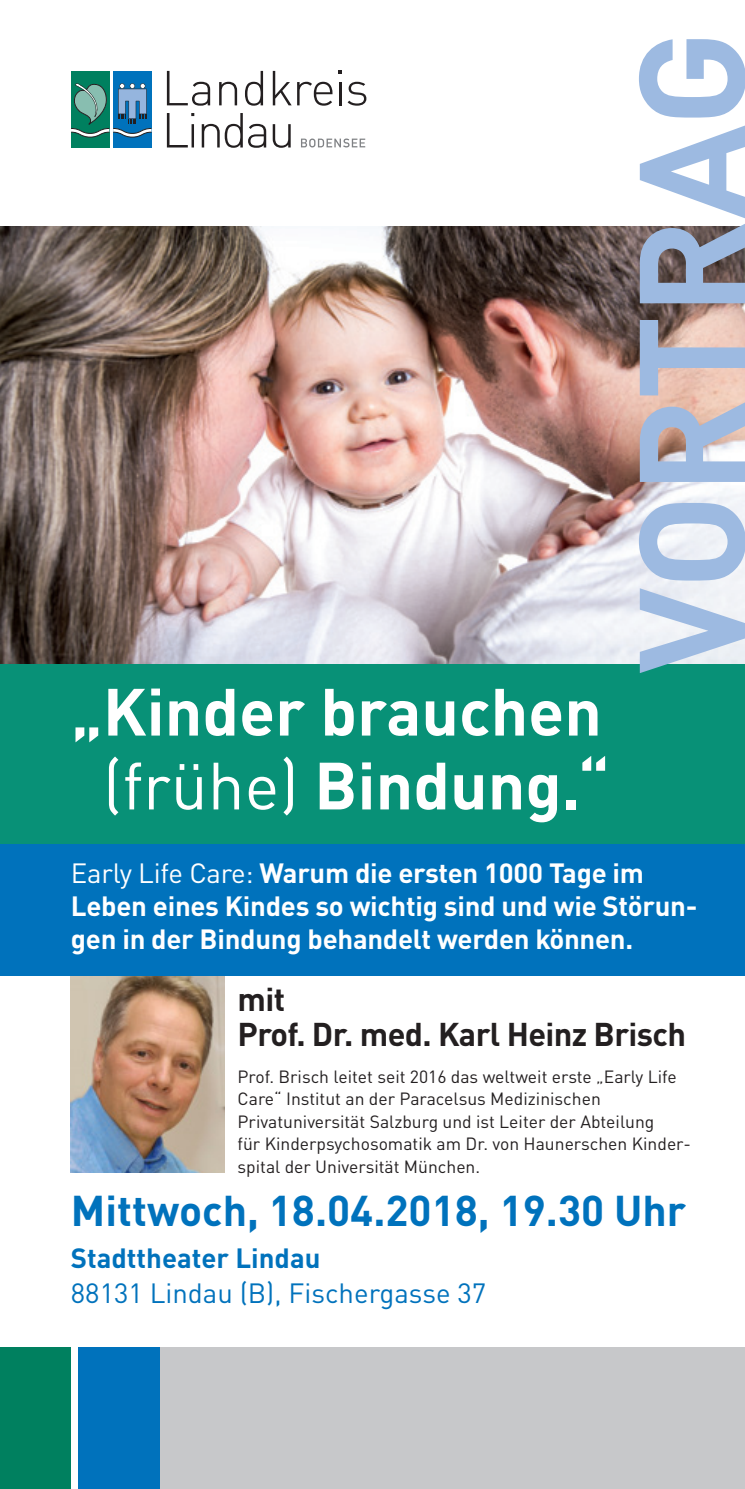
<style>
.page{position:relative;width:745px;height:1489px;background:#fff}
.page>*{position:absolute;margin:0;border:0;box-sizing:border-box;transform-origin:0 0}
.t1{font:700 147.5px "DINOT";letter-spacing:-.005em;color:#9dbae1}
.t2{font:700 65.5px/73.8px "DINOT";color:#fff;text-align:center}
.t3{font:700 42.5px "DINOT";color:#0072bc}
.t4{font:700 32.5px/35px "DINOT";letter-spacing:-.02em;color:#231f20}
.t5{font:700 27.5px/33px "DINOT";letter-spacing:-.01em;color:#fff}
.t6{font:27.5px "DINOT";color:#0072bc}
.t7{font:700 27.5px "DINOT";color:#0072bc}
.t8{font:17.5px/22.5px "DINOT";color:#231f20}
.s1{font-weight:400}
</style>
<div class="page">
<div style="left:151px;top:1346px;width:593px;height:142px;background:#c7c8ca"></div>
<div style="left:0;top:1346px;width:71px;height:142px;background:#00805f"></div>
<div style="left:78px;top:1346px;width:82px;height:142px;background:#0072bc"></div>
<div style="left:0;top:843px;width:744px;height:133px;background:#0072bc"></div>
<img style="left:0;top:227px;width:744px;height:436px">
<svg style="left:167px;top:113px;width:123px;height:35px"></svg>
<svg style="left:167px;top:71px;width:43px;height:35px"></svg>
<svg style="left:219px;top:82px;width:18px;height:23px"></svg>
<svg style="left:245px;top:71px;width:18px;height:35px"></svg>
<svg style="left:272px;top:71px;width:19px;height:34px"></svg>
<svg style="left:297px;top:82px;width:35px;height:24px"></svg>
<hr style="left:339px;top:82px;width:2px;height:23px;background:#231f20">
<svg style="left:347px;top:82px;width:19px;height:24px"></svg>
<svg style="left:301px;top:138px;width:64px;height:9px"></svg>
<div style="left:113px;top:71px;width:38px;height:76px;background:#0072bc"></div>
<div style="left:71px;top:71px;width:38px;height:76px;background:#00805f"></div>
<svg style="left:71px;top:83px;width:81px;height:56px"></svg>
<div style="left:0;top:663px;width:744px;height:180px;background:#089177"></div>
<img style="left:71px;top:976px;width:153px;height:196px">
<h2 class="t2" style="left:71px;top:673px;width:539px">„Kinder brauchen <span class="s1">(frühe)</span> Bindung.“</h2>
<h1 class="t1" style="left:594px;top:673px;width:644px;rotate:-90deg">VORTRAG</h1>
<h3 class="t5" style="left:71px;top:855px;width:627px"><span class="s1">Early Life Care:</span> Warum die ersten 1000 Tage im<br>Leben eines Kindes so wichtig sind und wie Störun&shy;gen in der Bindung behandelt werden können.</h3>
<h3 class="t4" style="left:237px;top:980px;width:449px">mit<br>Prof. Dr. med. Karl Heinz Brisch</h3>
<p class="t8" style="left:237px;top:1064px;width:454px">Prof. Brisch leitet seit 2016 das weltweit erste „Early Life Care“ Institut an der Paracelsus Medizinischen Privatuniversität Salzburg und ist Leiter der Abteilung<br>für Kinderpsychosomatik am Dr. von Haunerschen Kinder&shy;spital der Universität München.</p>
<h3 class="t3" style="left:71px;top:1182px;width:616px">Mittwoch, 18.04.2018, 19.30 Uhr</h3>
<h3 class="t7" style="left:71px;top:1239px;width:251px">Stadttheater Lindau</h3>
<h3 class="t6" style="left:71px;top:1275px;width:416px">88131 Lindau (B), Fischergasse 37</h3>
</div>
